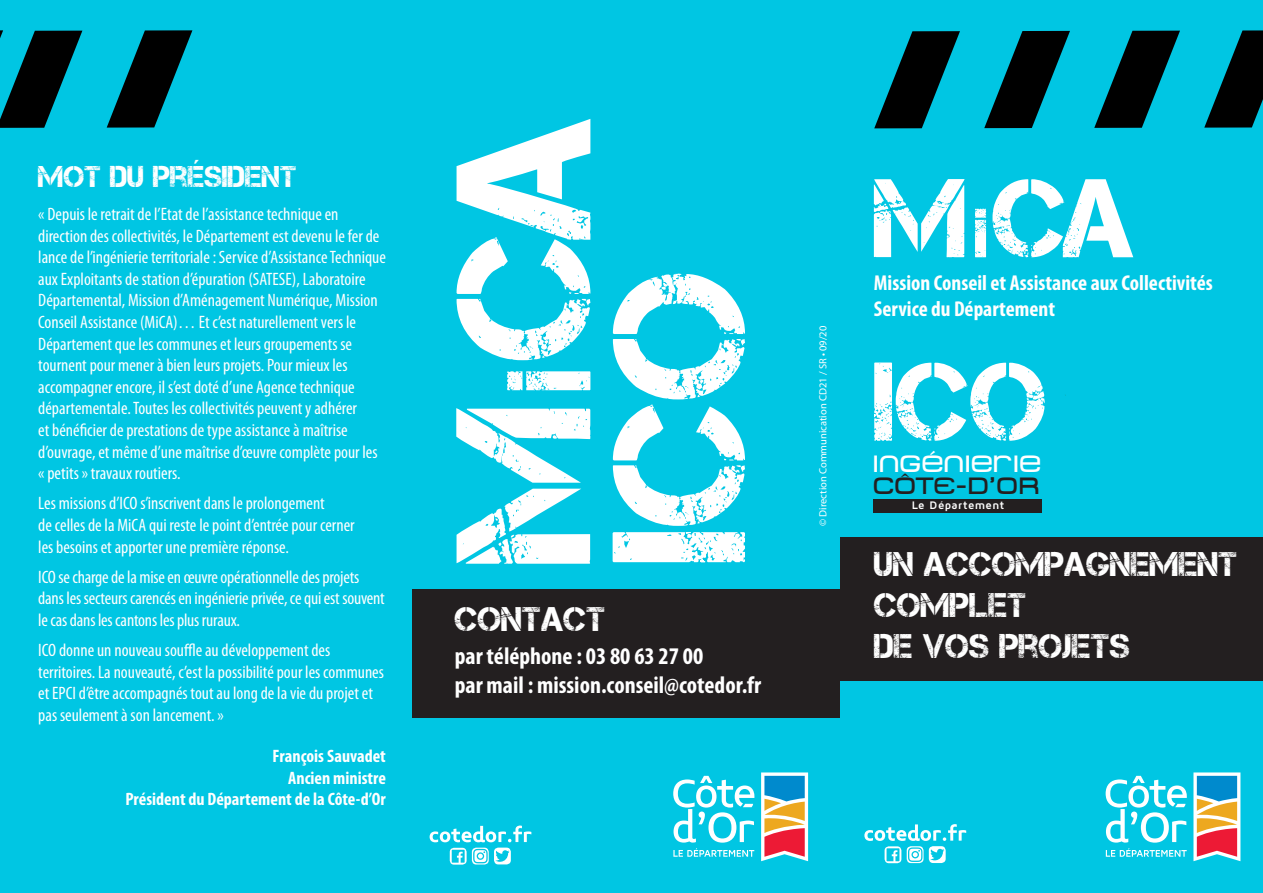
<style>
.page{position:relative;width:1263px;height:893px;background:#00c6e3}
.page>*{position:absolute;margin:0;border:0;box-sizing:border-box;transform-origin:0 0}
.t1{font:191.1px "Captureit";color:#fff}
.t2{font:188.7px "Captureit";color:#fff}
.t3{font:118.65px "Captureit";color:#fff}
.t4{font:111.45px "Captureit";color:#fff}
.t5{font:69.15px "Captureit";color:#fff}
.t6{font:34.2px/41px "Captureit";color:#fff}
.t7{font:30px "Captureit";color:#fff}
.t8{font:700 condensed 24px/28.8px "Myriad Pro";color:#fff}
.t9{font:23.55px "Metro DF";color:#fff}
.t10{font:23.55px "Metro DF";color:#231f20}
.t11{font:700 condensed 21.6px/26px "Myriad Pro";color:#fff}
.t12{font:condensed 18px/21.6px "Myriad Pro";color:#fff}
.t13{font:700 condensed 18px/21.6px "Myriad Pro";color:#fff;text-align:right}
.t14{font:700 11.4px "Maven Pro";letter-spacing:.035em;color:#fff}
.t15{font:10.5px "Myriad Pro";color:#fff}
</style>
<div class="page">
<svg style="left:1193px;top:772px;width:47px;height:89px"></svg>
<svg style="left:1105px;top:776px;width:82px;height:81px"></svg>
<div style="left:840px;top:537px;width:423px;height:143px;background:#231f20"></div>
<svg style="left:761px;top:772px;width:47px;height:89px"></svg>
<svg style="left:673px;top:776px;width:81px;height:81px"></svg>
<div style="left:412px;top:590px;width:428px;height:128px;background:#231f20"></div>
<svg style="left:430px;top:825px;width:101px;height:17px"></svg>
<svg style="left:450px;top:848px;width:61px;height:17px"></svg>
<svg style="left:874px;top:31px;width:86px;height:97px"></svg>
<svg style="left:984px;top:31px;width:86px;height:97px"></svg>
<svg style="left:1094px;top:31px;width:86px;height:97px"></svg>
<svg style="left:1204px;top:30px;width:59px;height:98px"></svg>
<svg style="left:0;top:30px;width:82px;height:98px"></svg>
<svg style="left:107px;top:30px;width:85px;height:98px"></svg>
<svg style="left:864px;top:824px;width:102px;height:39px"></svg>
<div style="left:874px;top:499px;width:168px;height:13px;background:#231f20"></div>
<h3 class="t7" style="left:38px;top:160px;width:260px">MOT DU PRÉSIDENT</h3>
<p class="t12" style="left:38px;top:203px;width:349px">« Depuis le retrait de l’Etat de l’assistance technique en direction des collectivités, le Département est devenu le fer de lance de l’ingénierie territoriale : Service d’Assistance Technique aux Exploitants de station d’épuration (SATESE), Laboratoire Départemental, Mission d’Aménagement Numérique, Mission Conseil Assistance (MiCA)… Et c’est naturellement vers le Département que les communes et leurs groupements se tournent pour mener à bien leurs projets. Pour mieux les accompagner encore, il s’est doté d’une Agence technique départementale. Toutes les collectivités peuvent y adhérer<br>et bénéficier de prestations de type assistance à maîtrise d’ouvrage, et même d’une maîtrise d’œuvre complète pour les « petits » travaux routiers.</p>
<p class="t12" style="left:38px;top:492px;width:318px">Les missions d’ICO s’inscrivent dans le prolongement<br>de celles de la MiCA qui reste le point d’entrée pour cerner les besoins et apporter une première réponse.</p>
<p class="t12" style="left:38px;top:566px;width:348px">ICO se charge de la mise en œuvre opérationnelle des projets dans les secteurs carencés en ingénierie privée, ce qui est souvent le cas dans les cantons les plus ruraux.</p>
<p class="t12" style="left:38px;top:639px;width:347px">ICO donne un nouveau souffle au développement des territoires. La nouveauté, c’est la possibilité pour les communes et EPCI d’être accompagnés tout au long de la vie du projet et pas seulement à son lancement. »</p>
<p class="t13" style="left:125px;top:745px;width:262px">François Sauvadet<br>Ancien ministre<br>Président du Département de la Côte-d’Or</p>
<h1 class="t1" style="left:417px;top:564px;width:450px;rotate:-90deg">M CA</h1>
<h3 class="t3" style="left:615px;top:371px;width:25px;rotate:90deg">!</h3>
<h2 class="t2" style="left:574px;top:562px;width:295px;rotate:-90deg">ICO</h2>
<h3 class="t6" style="left:455px;top:598px;width:152px">CONTACT</h3>
<h3 class="t8" style="left:455px;top:641px;width:308px">par téléphone : 03 80 63 27 00<br>par mail : mission.conseil@cotedor.fr</h3>
<p class="t15" style="left:816px;top:526px;width:202px;rotate:-90deg">© Direction Communication CD21 / SR • 09/20</p>
<h3 class="t4" style="left:874px;top:156px;width:263px">M CA</h3>
<h3 class="t5" style="left:986px;top:271px;width:15px;rotate:-180deg">!</h3>
<p class="t11" style="left:874px;top:269px;width:340px">Mission Conseil et Assistance aux Collectivités<br>Service du Département</p>
<h3 class="t4" style="left:874px;top:340px;width:175px">ICO</h3>
<h3 class="t9" style="left:873px;top:451px;width:170px">INGÉNIERIE</h3>
<h3 class="t10" style="left:874px;top:473px;width:168px">CÔTE-D’OR</h3>
<p class="t14" style="left:912px;top:498px;width:94px">Le Département</p>
<h3 class="t6" style="left:874px;top:544px;width:365px">UN ACCOMPAGNEMENT<br>COMPLET<br>DE VOS PROJETS</h3>
</div>
